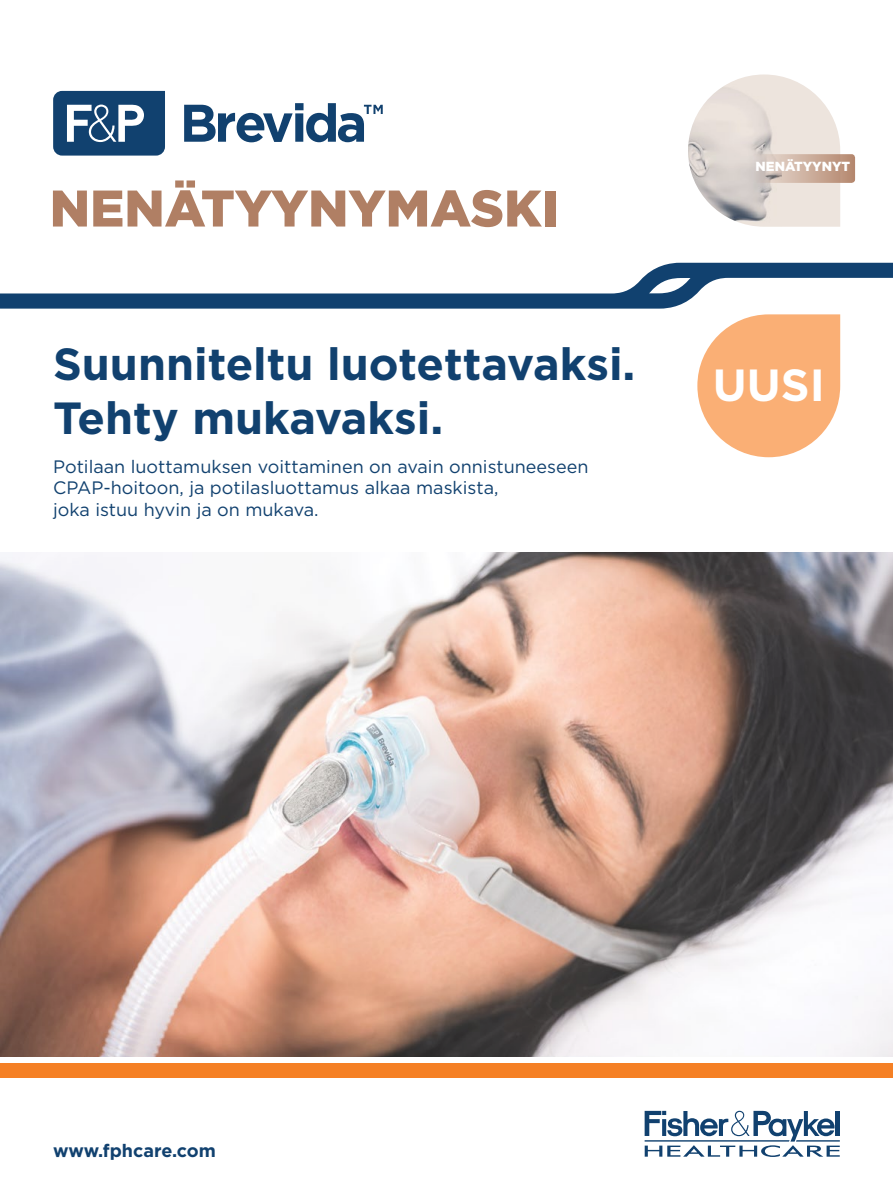
<style>
.page{position:relative;width:893px;height:1191px;background:#fff}
.page>*{position:absolute;margin:0;border:0;box-sizing:border-box;transform-origin:0 0}
.t1{font:900 51.45px "Gotham";color:#b07f64}
.t2{font:700 45px/54px "Gotham";color:#11416f}
.t3{font:700 45px "Gotham";color:#fff}
.t4{font:18px/21.6px "Gotham";color:#11416f}
.t5{font:700 18px "Gotham";color:#11416f}
.t6{font:900 13.2px "Gotham";color:#fff}
</style>
<div class="page">
<svg style="left:645px;top:1110px;width:195px;height:47px"></svg>
<svg style="left:688px;top:74px;width:167px;height:153px"></svg>
<img style="left:0;top:553px;width:892px;height:503px">
<svg style="left:53px;top:91px;width:112px;height:65px;background:#3b6288"></svg>
<svg style="left:184px;top:103px;width:199px;height:39px"></svg>
<svg style="left:0;top:263px;width:892px;height:194px"></svg>
<div style="left:0;top:1063px;width:892px;height:15px;background:#f58025"></div>
<h1 class="t1" style="left:50px;top:173px;width:510px">NENÄTYYNYMASKI</h1>
<h2 class="t2" style="left:53px;top:337px;width:584px">Suunniteltu luotettavaksi.<br>Tehty mukavaksi.</h2>
<p class="t4" style="left:53px;top:455px;width:537px">Potilaan luottamuksen voittaminen on avain onnistuneeseen<br>CPAP-hoitoon, ja potilasluottamus alkaa maskista,<br>joka istuu hyvin ja on mukava.</p>
<p class="t6" style="left:756px;top:157px;width:96px">NENÄTYYNYT</p>
<h2 class="t3" style="left:713px;top:355px;width:113px">UUSI</h2>
<p class="t5" style="left:53px;top:1138px;width:164px">www.fphcare.com</p>
</div>
